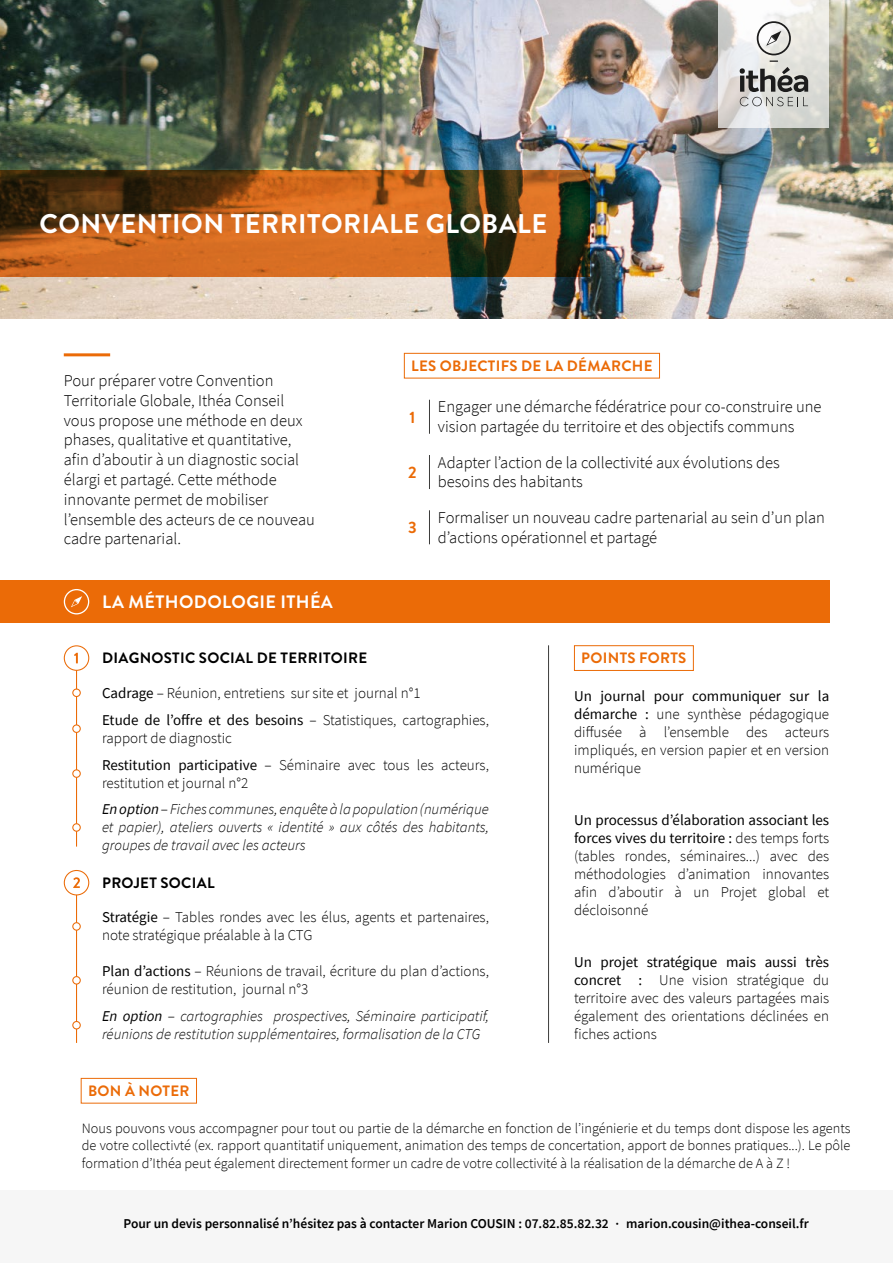
<style>
.page{position:relative;width:893px;height:1263px;background:#fff}
.page>*{position:absolute;margin:0;border:0;box-sizing:border-box;transform-origin:0 0}
.t1{font:700 27px "Brandon Grotesque";letter-spacing:.02em;color:#fff}
.t2{font:700 18px "Brandon Grotesque";letter-spacing:.02em;color:#fff}
.t3{font:300 16.5px/19.8px "Source Sans Pro";color:#000}
.t4{font:700 16.5px "Brandon Grotesque";color:#eb6b07}
.t5{font:300 15px/18px "Source Sans Pro";color:#000}
.t6{font:italic 300 15px/18px "Source Sans Pro";color:#000}
.t7{font:700 15px "Brandon Grotesque";letter-spacing:.02em;color:#000}
.t8{font:700 15px "Brandon Grotesque";letter-spacing:.02em;color:#eb6b07}
.t9{font:700 15px "Brandon Grotesque";letter-spacing:.02em;color:#eb6b08}
.t10{font:300 14.25px/17.5px "Source Sans Pro";color:#000;text-align:justify}
.t11{font:600 13.5px "Source Sans Pro";color:#000}
.s1{font-weight:400}
.s2{font-style:normal}
</style>
<div class="page">
<img style="left:0;top:0;width:893px;height:319px">
<svg style="left:719px;top:0;width:110px;height:128px"></svg>
<svg style="left:757px;top:21px;width:34px;height:34px"></svg>
<svg style="left:740px;top:61px;width:68px;height:45px;background:#a8a9a6"></svg>
<svg style="left:0;top:170px;width:590px;height:106px;background:#9b541b"></svg>
<div style="left:0;top:580px;width:829px;height:43px;background:#eb6b07"></div>
<svg style="left:64px;top:589px;width:25px;height:25px"></svg>
<div style="left:574px;top:645px;width:120px;height:26px;border:1px solid #eb6b07"></div>
<hr style="left:548px;top:645px;width:1px;height:398px;background:#3c3c3b">
<hr style="left:64px;top:353px;width:46px;height:3px;background:#eb6b07">
<hr style="left:429px;top:400px;width:1px;height:34px;background:#3c3c3b">
<hr style="left:429px;top:455px;width:1px;height:34px;background:#3c3c3b">
<hr style="left:429px;top:510px;width:1px;height:34px;background:#3c3c3b">
<div style="left:404px;top:353px;width:256px;height:25px;border:1px solid #eb6b07"></div>
<hr style="left:76px;top:883px;width:1px;height:160px;background:#eb6b07">
<div style="left:73px;top:1021px;width:7px;height:8px;background:#fff;border-radius:50%"></div>
<div style="left:72px;top:1021px;width:9px;height:8px;border:1px solid #eb6b07;border-radius:50%"></div>
<div style="left:73px;top:976px;width:7px;height:8px;background:#fff;border-radius:50%"></div>
<div style="left:72px;top:976px;width:9px;height:8px;border:1px solid #eb6b07;border-radius:50%"></div>
<div style="left:72px;top:922px;width:9px;height:9px;border:1px solid #eb6b07;border-radius:50%"></div>
<div style="left:64px;top:870px;width:25px;height:25px;background:#fff;border-radius:50%"></div>
<div style="left:64px;top:870px;width:25px;height:25px;border:1px solid #eb6b07;border-radius:50%"></div>
<svg style="left:73px;top:877px;width:7px;height:11px"></svg>
<hr style="left:76px;top:658px;width:1px;height:188px;background:#eb6b07">
<div style="left:73px;top:689px;width:7px;height:7px;background:#fff;border-radius:50%"></div>
<div style="left:72px;top:688px;width:9px;height:9px;border:1px solid #eb6b07;border-radius:50%"></div>
<div style="left:72px;top:724px;width:9px;height:9px;border:1px solid #eb6b07;border-radius:50%"></div>
<div style="left:72px;top:769px;width:9px;height:9px;border:1px solid #eb6b07;border-radius:50%"></div>
<div style="left:72px;top:823px;width:9px;height:9px;border:1px solid #eb6b07;border-radius:50%"></div>
<div style="left:64px;top:646px;width:25px;height:24px;background:#fff;border-radius:50%"></div>
<div style="left:64px;top:645px;width:25px;height:26px;border:1px solid #eb6b07;border-radius:50%"></div>
<svg style="left:74px;top:653px;width:4px;height:10px"></svg>
<div style="left:0;top:1191px;width:893px;height:72px;background:#f6f6f6"></div>
<div style="left:81px;top:1078px;width:116px;height:25px;border:1px solid #eb6b08"></div>
<h1 class="t1" style="left:39px;top:205px;width:509px">CONVENTION TERRITORIALE GLOBALE</h1>
<p class="t3" style="left:64px;top:370px;width:253px">Pour préparer votre Convention Territoriale Globale, Ithéa Conseil vous propose une méthode en deux phases, qualitative et quantitative, afin d’aboutir à un diagnostic social élargi et partagé. Cette méthode innovante permet de mobiliser l’ensemble des acteurs de ce nouveau cadre partenarial.</p>
<p class="t2" style="left:102px;top:589px;width:232px">LA MÉTHODOLOGIE ITHÉA</p>
<p class="t8" style="left:411px;top:355px;width:243px">LES OBJECTIFS DE LA DÉMARCHE</p>
<p class="t4" style="left:409px;top:405px;width:7px">1</p>
<p class="t4" style="left:408px;top:461px;width:10px">2</p>
<p class="t4" style="left:408px;top:516px;width:10px">3</p>
<p class="t3" style="left:438px;top:397px;width:385px">Engager une démarche fédératrice pour co-construire une vision partagée du territoire et des objectifs communs</p>
<p class="t3" style="left:438px;top:452px;width:343px">Adapter l’action de la collectivité aux évolutions des besoins des habitants</p>
<p class="t3" style="left:438px;top:507px;width:388px">Formaliser un nouveau cadre partenarial au sein d’un plan d’actions opérationnel et partagé</p>
<p class="t7" style="left:102px;top:648px;width:266px">DIAGNOSTIC SOCIAL DE TERRITOIRE</p>
<p class="t5" style="left:102px;top:679px;width:388px;line-height:26.8px"><span class="s1">Cadrage</span> – Réunion, entretiens sur site et journal n°1<br><span class="s1">Etude de l’offre et des besoins</span> – Statistiques, cartographies,</p>
<p class="t5" style="left:102px;top:724px;width:388px;line-height:26.8px">rapport de diagnostic<br><span class="s1">Restitution participative</span> – Séminaire avec tous les acteurs,</p>
<p class="t6" style="left:102px;top:769px;width:388px;line-height:26.8px"><span class="s2">restitution et journal n°2<br></span><span class="s1">En option</span> <span class="s2">–</span> Fiches communes, enquête à la population (numérique</p>
<p class="t6" style="left:102px;top:818px;width:388px">et papier), ateliers ouverts « identité » aux côtés des habitants, groupes de travail avec les acteurs</p>
<p class="t7" style="left:102px;top:872px;width:114px">PROJET SOCIAL</p>
<p class="t5" style="left:102px;top:908px;width:388px"><span class="s1">Stratégie</span> – Tables rondes avec les élus, agents et partenaires, note stratégique préalable à la CTG</p>
<p class="t5" style="left:102px;top:962px;width:388px"><span class="s1">Plan d’actions</span> – Réunions de travail, écriture du plan d’actions, réunion de restitution, journal n°3</p>
<p class="t6" style="left:102px;top:1007px;width:388px"><span class="s1">En option</span> <span class="s2">–</span> cartographies prospectives, Séminaire participatif, réunions de restitution supplémentaires, formalisation de la CTG</p>
<p class="t8" style="left:581px;top:648px;width:107px">POINTS FORTS</p>
<p class="t5" style="left:574px;top:687px;width:257px;text-align:justify"><span class="s1">Un journal pour communiquer sur la démarche :</span> une synthèse pédagogique diffusée à l’ensemble des acteurs impliqués, en version papier et en version numérique</p>
<p class="t5" style="left:574px;top:811px;width:257px;text-align:justify"><span class="s1">Un processus d’élaboration associant les forces vives du territoire :</span> des temps forts (tables rondes, séminaires...) avec des méthodologies d’animation innovantes afin d’aboutir à un Projet global et décloisonné</p>
<p class="t5" style="left:574px;top:953px;width:257px;text-align:justify"><span class="s1">Un projet stratégique mais aussi très concret :</span> Une vision stratégique du territoire avec des valeurs partagées mais également des orientations déclinées en fiches actions</p>
<p class="t9" style="left:88px;top:1080px;width:103px">BON À NOTER</p>
<p class="t10" style="left:82px;top:1120px;width:770px">Nous pouvons vous accompagner pour tout ou partie de la démarche en fonction de l’ingénierie et du temps dont dispose les agents de votre collectivté (ex. rapport quantitatif uniquement, animation des temps de concertation, apport de bonnes pratiques...). Le pôle formation d’Ithéa peut également directement former un cadre de votre collectivité à la réalisation de la démarche de A à Z !</p>
<p class="t11" style="left:181px;top:1208px;width:532px">À partir de 12 000€ H.T. Pour un devis personnalisé, n’hésitez pas à contacter Marion Cousin :</p>
<p class="t11" style="left:123px;top:1214px;width:687px">Pour un devis personnalisé n’hésitez pas à contacter Marion COUSIN : 07.82.85.82.32 · marion.cousin@ithea-conseil.fr</p>
</div>
